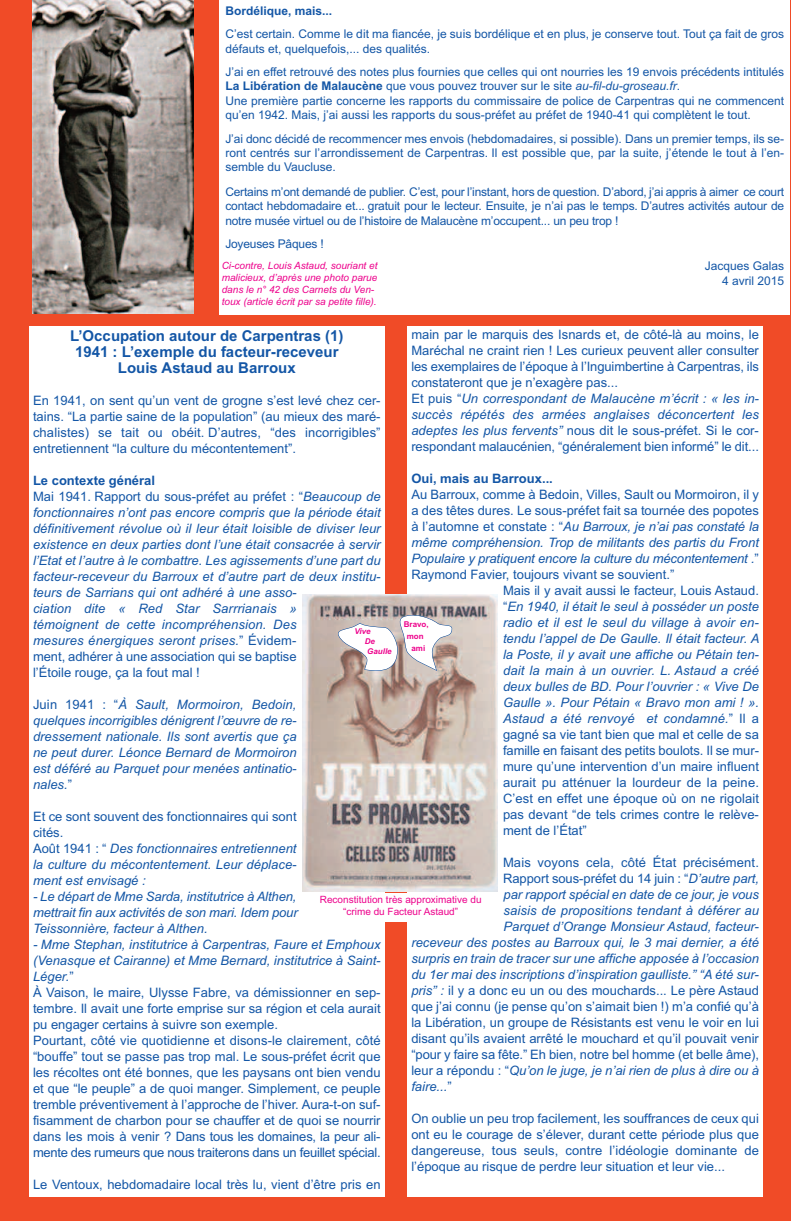
<style>
.page{position:relative;width:792px;height:1224px;background:#fff}
.page>*{position:absolute;margin:0;border:0;box-sizing:border-box;transform-origin:0 0}
.t1{font:700 15px/16px "Arial";color:#1356a6;text-align:center}
.t2{font:13px/16px "Arial";color:#1356a6;text-align:justify}
.t3{font:italic 13px/16px "Arial";color:#1356a6}
.t4{font:700 13px "Arial";color:#1356a6}
.t5{font:12px/14.4px "Arial";color:#1356a6}
.t6{font:700 12px "Arial";color:#1356a6}
.t7{font:italic 10px/12px "Arial";color:#ed028c}
.t8{font:10px/12px "Arial";color:#ed028c;text-align:center}
.t9{font:italic 700 8px/9.6px "Arial";color:#ed028c}
.t10{font:700 8px/12px "Arial";color:#ed028c;text-align:center}
.s1{font-weight:700}
.s2{font-style:italic}
.s3{font-weight:700;font-style:normal}
.s4{font-style:normal}
</style>
<div class="page">
<div style="left:1px;top:0;width:790px;height:1221px;background:#f04b27"></div>
<img style="left:32px;top:0;width:162px;height:314px">
<div style="left:219px;top:0;width:571px;height:315px;background:#fff"></div>
<div style="left:29px;top:326px;width:356px;height:871px;background:#fff"></div>
<div style="left:407px;top:326px;width:356px;height:871px;background:#fff"></div>
<img style="left:303px;top:595px;width:194px;height:296px">
<svg style="left:335px;top:612px;width:121px;height:61px"></svg>
<div style="left:304px;top:893px;width:194px;height:28px;background:#fff"></div>
<p class="t6" style="left:225px;top:4px;width:108px">Bordélique, mais...</p>
<p class="t5" style="left:225px;top:27px;width:560px">C’est certain. Comme le dit ma fiancée, je suis bordélique et en plus, je conserve tout. Tout ça fait de gros défauts et, quelquefois,... des qualités.</p>
<p class="t5" style="left:225px;top:65px;width:560px">J’ai en effet retrouvé des notes plus fournies que celles qui ont nourries les 19 envois précédents intitulés <span class="s1">La Libération de Malaucène</span> que vous pouvez trouver sur le site <span class="s2">au-fil-du-groseau.fr</span>.<br>Une première partie concerne les rapports du commissaire de police de Carpentras qui ne commencent qu’en 1942. Mais, j’ai aussi les rapports du sous-préfet au préfet de 1940-41 qui complètent le tout.</p>
<p class="t5" style="left:225px;top:131px;width:560px;text-align:justify">J’ai donc décidé de recommencer mes envois (hebdomadaires, si possible). Dans un premier temps, ils se&shy;ront centrés sur l’arrondissement de Carpentras. Il est possible que, par la suite, j’étende le tout à l’en&shy;semble du Vaucluse.</p>
<p class="t5" style="left:225px;top:184px;width:560px;text-align:justify">Certains m’ont demandé de publier. C’est, pour l’instant, hors de question. D’abord, j’ai appris à aimer ce court contact hebdomadaire et... gratuit pour le lecteur. Ensuite, je n’ai pas le temps. D’autres activités autour de notre musée virtuel ou de l’histoire de Malaucène m’occupent... un peu trop !</p>
<p class="t5" style="left:225px;top:237px;width:100px">Joyeuses Pâques !</p>
<p class="t5" style="left:705px;top:259px;width:81px;text-align:right">Jacques Galas<br>4 avril 2015</p>
<p class="t7" style="left:222px;top:260px;width:157px">Ci-contre, Louis Astaud, souriant et malicieux, d’après une photo parue dans le n° 42 des Carnets du Ven&shy;toux (article écrit par sa petite fille).</p>
<p class="t1" style="left:70px;top:328px;width:275px">L’Occupation autour de Carpentras (1)<br>1941 : L’exemple du facteur-receveur<br>Louis Astaud au Barroux</p>
<p class="t2" style="left:33px;top:392px;width:349px">En 1941, on sent qu’un vent de grogne s’est levé chez cer&shy;tains. “La partie saine de la population” (au mieux des maré&shy;chalistes) se tait ou obéit. D’autres, “des incorrigibles” entretiennent “la culture du mécontentement”.</p>
<p class="t3" style="left:33px;top:472px;width:349px"><span class="s3">Le contexte général<br></span><span class="s4">Mai 1941. Rapport du sous-préfet au préfet : “</span>Beaucoup de fonctionnaires n’ont pas encore compris que la période était définitivement révolue où il leur était loisible de diviser leur existence en deux parties dont l’une était consacrée à servir l’Etat et l’autre à le combattre. Les agissements d’une part du facteur-receveur du Barroux et d’autre part de deux institu&shy;teurs de Sarrians qui ont adhéré à une asso-<br>ciation dite « Red Star Sarrrianais »<br>témoignent de cette incompréhension. Des<br>mesures énergiques seront prises.<span class="s4">” Évidem-<br>ment, adhérer à une association qui se baptise<br>l’Étoile rouge, ça la fout mal !</span></p>
<p class="t3" style="left:33px;top:696px;width:265px;text-align:justify"><span class="s4">Juin 1941 : “</span>À Sault, Mormoiron, Bedoin, quelques incorrigibles dénigrent l’œuvre de re&shy;dressement nationale. Ils sont avertis que ça ne peut durer. Léonce Bernard de Mormoiron est déféré au Parquet pour menées antinatio&shy;nales.<span class="s4">”</span></p>
<p class="t3" style="left:33px;top:808px;width:265px"><span class="s4">Et ce sont souvent des fonctionnaires qui sont cités.<br>Août 1941 : “</span> Des fonctionnaires entretiennent la culture du mécontentement. Leur déplace&shy;ment est envisagé :</p>
<p class="t3" style="left:33px;top:888px;width:266px;text-align:justify">- Le départ de Mme Sarda, institutrice à Althen, mettrait fin aux activités de son mari. Idem pour Teissonnière, facteur à Althen.</p>
<p class="t2" style="left:33px;top:936px;width:349px;text-align:left"><span class="s2">- Mme Stephan, institutrice à Carpentras, Faure et Emphoux (Venasque et Cairanne) et Mme Bernard, institutrice à Saint-Léger.</span>”<br>À Vaison, le maire, Ulysse Fabre, va démissionner en sep&shy;tembre. Il avait une forte emprise sur sa région et cela aurait pu engager certains à suivre son exemple.<br>Pourtant, côté vie quotidienne et disons-le clairement, côté “bouffe” tout se passe pas trop mal. Le sous-préfet écrit que les récoltes ont été bonnes, que les paysans ont bien vendu et que “le peuple” a de quoi manger. Simplement, ce peuple tremble préventivement à l’approche de l’hiver. Aura-t-on suf&shy;fisamment de charbon pour se chauffer et de quoi se nourrir dans les mois à venir ? Dans tous les domaines, la peur ali&shy;mente des rumeurs que nous traiterons dans un feuillet spécial.</p>
<p class="t2" style="left:33px;top:1176px;width:349px">Le Ventoux, hebdomadaire local très lu, vient d’être pris en</p>
<p class="t2" style="left:411px;top:327px;width:349px;text-align:left">main par le marquis des Isnards et, de côté-là au moins, le Maréchal ne craint rien ! Les curieux peuvent aller consulter les exemplaires de l’époque à l’Inguimbertine à Carpentras, ils constateront que je n’exagère pas...<br>Et puis “<span class="s2">Un correspondant de Malaucène m’écrit : « les in&shy;succès répétés des armées anglaises déconcertent les adeptes les plus fervents”</span> nous dit le sous-préfet. Si le cor&shy;respondant malaucénien, “généralement bien informé” le dit...</p>
<p class="t4" style="left:411px;top:471px;width:143px">Oui, mais au Barroux...</p>
<p class="t2" style="left:411px;top:487px;width:349px">Au Barroux, comme à Bedoin, Villes, Sault ou Mormoiron, il y</p>
<p class="t2" style="left:411px;top:503px;width:349px">a des têtes dures. Le sous-préfet fait sa tournée des popotes</p>
<p class="t3" style="left:411px;top:519px;width:349px"><span class="s4">à l’automne et constate : “</span>Au Barroux, je n’ai pas constaté la</p>
<p class="t3" style="left:411px;top:535px;width:349px">même compréhension. Trop de militants des partis du Front</p>
<p class="t3" style="left:411px;top:551px;width:349px">Populaire y pratiquent encore la culture du mécontentement .<span class="s4">”</span></p>
<p class="t2" style="left:411px;top:567px;width:265px">Raymond Favier, toujours vivant se souvient.”</p>
<p class="t2" style="left:503px;top:583px;width:257px">Mais il y avait aussi le facteur, Louis Astaud.</p>
<p class="t3" style="left:503px;top:599px;width:257px"><span class="s4">“</span>En 1940, il était le seul à posséder un poste</p>
<p class="t3" style="left:503px;top:615px;width:257px">radio et il est le seul du village à avoir en-</p>
<p class="t3" style="left:503px;top:631px;width:258px">tendu l’appel de De Gaulle. Il était facteur. A</p>
<p class="t3" style="left:503px;top:647px;width:257px">la Poste, il y avait une affiche ou Pétain ten-</p>
<p class="t3" style="left:503px;top:663px;width:257px">dait la main à un ouvrier. L. Astaud a créé</p>
<p class="t3" style="left:503px;top:679px;width:257px">deux bulles de BD. Pour l’ouvrier : « Vive De</p>
<p class="t3" style="left:503px;top:695px;width:257px">Gaulle ». Pour Pétain « Bravo mon ami ! ».</p>
<p class="t3" style="left:503px;top:711px;width:257px">Astaud a été renvoyé et condamné.<span class="s4">” Il a</span></p>
<p class="t2" style="left:503px;top:727px;width:257px">gagné sa vie tant bien que mal et celle de sa</p>
<p class="t2" style="left:503px;top:743px;width:257px">famille en faisant des petits boulots. Il se mur-</p>
<p class="t2" style="left:503px;top:759px;width:257px">mure qu’une intervention d’un maire influent</p>
<p class="t2" style="left:503px;top:775px;width:257px">aurait pu atténuer la lourdeur de la peine.</p>
<p class="t2" style="left:503px;top:791px;width:257px">C’est en effet une époque où on ne rigolait</p>
<p class="t2" style="left:503px;top:807px;width:257px">pas devant “de tels crimes contre le relève-</p>
<p class="t2" style="left:503px;top:823px;width:85px">ment de l’État”</p>
<p class="t2" style="left:503px;top:855px;width:257px">Mais voyons cela, côté État précisément.</p>
<p class="t2" style="left:503px;top:871px;width:257px">Rapport sous-préfet du 14 juin : “<span class="s2">D’autre part,</span></p>
<p class="t3" style="left:504px;top:887px;width:257px">par rapport spécial en date de ce jour, je vous</p>
<p class="t3" style="left:504px;top:903px;width:257px">saisis de propositions tendant à déférer au</p>
<p class="t3" style="left:504px;top:919px;width:257px">Parquet d’Orange Monsieur Astaud, facteur-</p>
<p class="t3" style="left:411px;top:935px;width:349px">receveur des postes au Barroux qui, le 3 mai dernier, a été</p>
<p class="t3" style="left:411px;top:951px;width:349px">surpris en train de tracer sur une affiche apposée à l’occasion</p>
<p class="t3" style="left:411px;top:967px;width:349px">du 1er mai des inscriptions d’inspiration gaulliste.” “A été sur-</p>
<p class="t2" style="left:411px;top:983px;width:349px"><span class="s2">pris” :</span> il y a donc eu un ou des mouchards... Le père Astaud</p>
<p class="t2" style="left:411px;top:999px;width:349px">que j’ai connu (je pense qu’on s’aimait bien !) m’a confié qu’à</p>
<p class="t2" style="left:411px;top:1015px;width:349px">la Libération, un groupe de Résistants est venu le voir en lui</p>
<p class="t2" style="left:411px;top:1031px;width:349px">disant qu’ils avaient arrêté le mouchard et qu’il pouvait venir</p>
<p class="t2" style="left:411px;top:1047px;width:349px">“pour y faire sa fête.” Eh bien, notre bel homme (et belle âme),</p>
<p class="t3" style="left:411px;top:1063px;width:349px"><span class="s4">leur a répondu : “</span>Qu’on le juge, je n’ai rien de plus à dire ou à</p>
<p class="t3" style="left:411px;top:1079px;width:42px">faire...<span class="s4">”</span></p>
<p class="t2" style="left:411px;top:1111px;width:349px">On oublie un peu trop facilement, les souffrances de ceux qui ont eu le courage de s’élever, durant cette période plus que dangereuse, tous seuls, contre l’idéologie dominante de l’époque au risque de perdre leur situation et leur vie...</p>
<p class="t9" style="left:365px;top:627px;width:28px;text-indent:-10px">Vive<br>De<br>Gaulle</p>
<p class="t10" style="left:404px;top:618px;width:26px">Bravo, mon ami</p>
<p class="t8" style="left:320px;top:894px;width:163px">Reconstitution très approximative du “crime du Facteur Astaud”</p>
</div>
